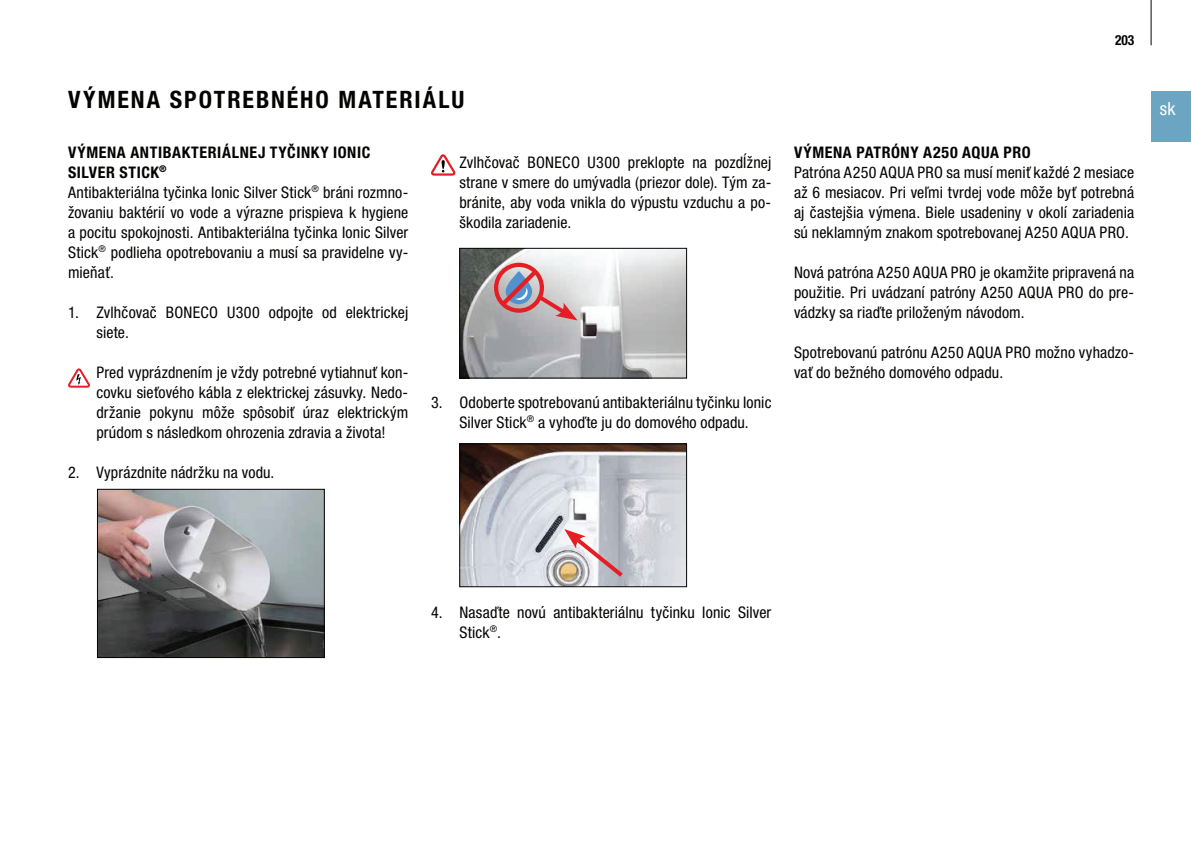
<style>
.page{position:relative;width:1191px;height:842px;background:#fff}
.page>*{position:absolute;margin:0;border:0;box-sizing:border-box;transform-origin:0 0}
.t1{font:700 condensed 24px "Helvetica Neue LTW1 G";letter-spacing:.08em;color:#040503}
.t2{font:condensed 18px "Helvetica Neue LTW1 G";color:#fff}
.t3{font:condensed 16px/20px "Helvetica Neue LTW1 G";letter-spacing:.01em;color:#040503}
.t4{font:700 condensed 16px "Helvetica Neue LTW1 G";letter-spacing:.035em;color:#040503}
.t5{font:700 condensed 14px "Helvetica Neue LTW1 G";color:#040503;scale:.96 1}
.s1{font-weight:700}
</style>
<div class="page">
<div style="left:1151px;top:91px;width:40px;height:51px;background:#6ca5c2"></div>
<hr style="left:1150px;top:0;width:1px;height:45px;background:#040503">
<svg style="left:68px;top:368px;width:22px;height:20px"></svg>
<svg style="left:431px;top:154px;width:24px;height:22px"></svg>
<img style="left:461px;top:446px;width:224px;height:139px">
<div style="left:459px;top:444px;width:228px;height:143px;border:1px solid #040503"></div>
<svg style="left:564px;top:529px;width:63px;height:52px"></svg>
<img style="left:461px;top:250px;width:224px;height:126px">
<div style="left:459px;top:248px;width:228px;height:130px;border:1px solid #040503"></div>
<svg style="left:494px;top:263px;width:83px;height:57px;background:#c6a2aa"></svg>
<img style="left:99px;top:491px;width:224px;height:165px">
<div style="left:97px;top:489px;width:228px;height:169px;border:1px solid #040503"></div>
<h1 class="t1" style="left:68px;top:90px;width:398px">VÝMENA SPOTREBNÉHO MATERIÁLU</h1>
<p class="t3" style="left:68px;top:144px;width:342px"><span class="s1">VÝMENA ANTIBAKTERIÁLNEJ TYČINKY IONIC SILVER STICK</span><sup>®<br></sup>Antibakteriálna tyčinka Ionic Silver Stick<sup>®</sup> bráni rozmno&shy;žovaniu baktérií vo vode a výrazne prispieva k hygiene a pocitu spokojnosti. Antibakteriálna tyčinka Ionic Silver Stick<sup>®</sup> podlieha opotrebovaniu a musí sa pravidelne vy&shy;mieňať.</p>
<p class="t3" style="left:96px;top:304px;width:313px;text-indent:-28px">1. Zvlhčovač BONECO U300 odpojte od elektrickej siete.</p>
<p class="t3" style="left:96px;top:364px;width:313px;text-align:justify">Pred vyprázdnením je vždy potrebné vytiahnuť kon&shy;covku sieťového kábla z elektrickej zásuvky. Nedo&shy;držanie pokynu môže spôsobiť úraz elektrickým prúdom s následkom ohrozenia zdravia a života!</p>
<p class="t3" style="left:68px;top:464px;width:208px">2. Vyprázdnite nádržku na vodu.</p>
<p class="t3" style="left:459px;top:154px;width:313px;text-align:justify">Zvlhčovač BONECO U300 preklopte na pozdĺžnej strane v smere do umývadla (priezor dole). Tým za&shy;bránite, aby voda vnikla do výpustu vzduchu a po&shy;škodila zariadenie.</p>
<p class="t3" style="left:431px;top:394px;width:342px;text-align:center">3. Odoberte spotrebovanú antibakteriálnu tyčinku Ionic<br>Silver Stick<sup>®</sup> a vyhoďte ju do domového odpadu.</p>
<p class="t5" style="left:1115px;top:35px;width:21px">203</p>
<p class="t4" style="left:794px;top:146px;width:238px">VÝMENA PATRÓNY A250 AQUA PRO</p>
<p class="t3" style="left:794px;top:164px;width:342px;text-align:justify">Patróna A250 AQUA PRO sa musí meniť každé 2 mesiace až 6 mesiacov. Pri veľmi tvrdej vode môže byť potrebná aj častejšia výmena. Biele usadeniny v okolí zariadenia sú neklamným znakom spotrebovanej A250 AQUA PRO.</p>
<p class="t3" style="left:794px;top:264px;width:342px;text-align:justify">Nová patróna A250 AQUA PRO je okamžite pripravená na použitie. Pri uvádzaní patróny A250 AQUA PRO do pre&shy;vádzky sa riaďte priloženým návodom.</p>
<p class="t3" style="left:794px;top:344px;width:342px">Spotrebovanú patrónu A250 AQUA PRO možno vyhadzo&shy;vať do bežného domového odpadu.</p>
<p class="t2" style="left:1159px;top:102px;width:17px">sk</p>
<p class="t3" style="left:459px;top:604px;width:313px;text-indent:-28px">4. Nasaďte novú antibakteriálnu tyčinku Ionic Silver<br>Stick<sup>®</sup>.</p>
</div>
